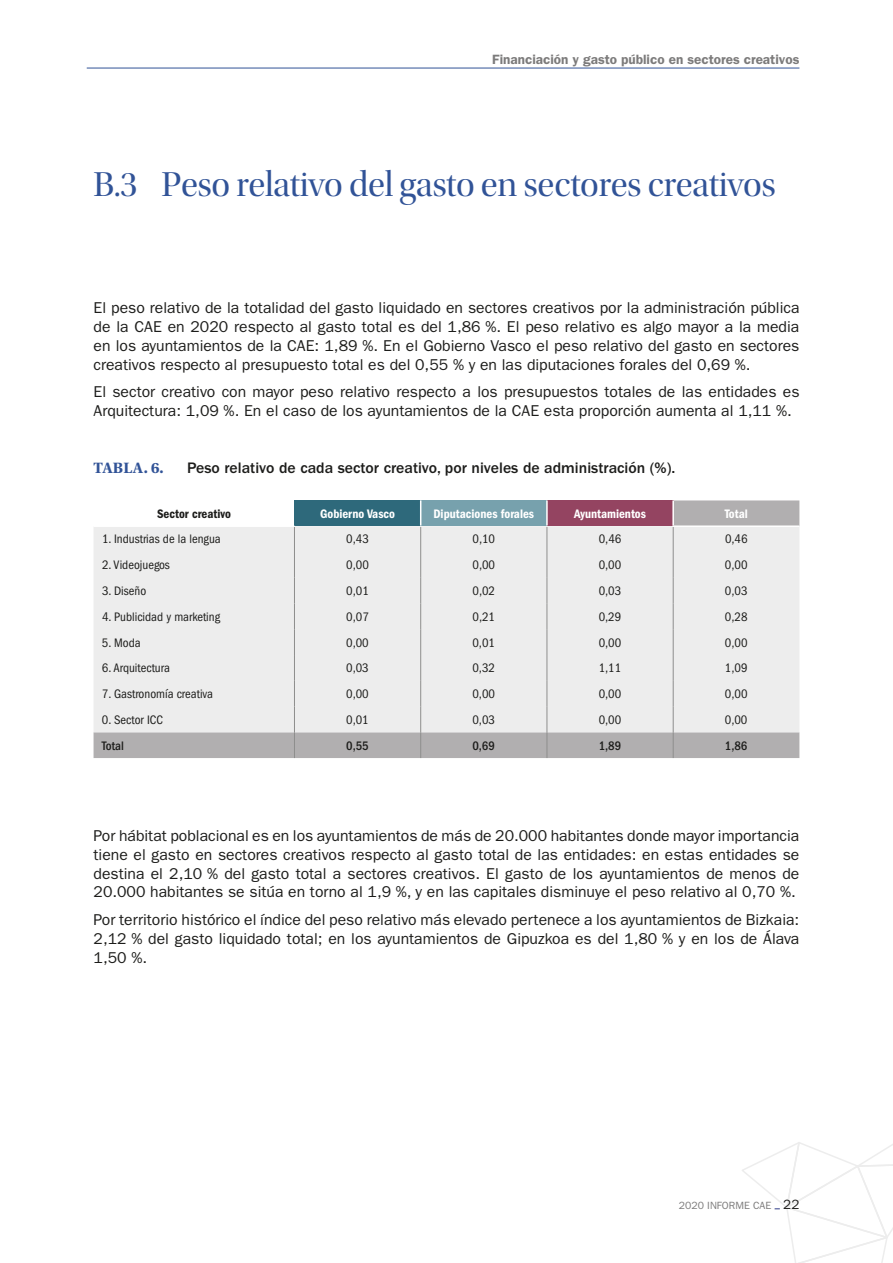
<style>
.page{position:relative;width:893px;height:1263px;background:#fff}
.page>*{position:absolute;margin:0;border:0;box-sizing:border-box;transform-origin:0 0}
.t1{font:36px "Utopia Std Disp";letter-spacing:-.01em;color:#315397}
.t2{font:15.75px/18.9px "ITC Franklin Gothic Std";color:#1d1d1b;text-align:justify}
.t3{font:500 15.75px "ITC Franklin Gothic Std";color:#1d1d1b}
.t4{font:700 15.75px "Utopia Std";letter-spacing:.01em;color:#315397}
.t5{font:600 13.5px "ITC Franklin Gothic Std";color:#7c7b7b}
.t6{font:condensed 12.75px "ITC Franklin Gothic Std";color:#1d1d1b}
.t7{font:12.75px "ITC Franklin Gothic Std Dm Cd";color:#fff}
.t8{font:500 condensed 12.75px "ITC Franklin Gothic Std";color:#1d1d1b}
.t9{font:12.75px "ITC Franklin Gothic Std Dm Cd";color:#1d1d1b}
.t10{font:10.5px "ITC Franklin Gothic Std";color:#7c7b7b}
.s1{font-size:13.5px;color:#1d1d1b}
</style>
<div class="page">
<hr style="left:87px;top:68px;width:712px;height:1px;background:#315397">
<svg style="left:742px;top:1142px;width:151px;height:121px"></svg>
<svg style="left:94px;top:500px;width:705px;height:258px;background:#a8a9af"></svg>
<div style="left:94px;top:526px;width:705px;height:206px;background:#ededed"></div>
<hr style="left:94px;top:525px;width:200px;height:2px;background:#fff">
<hr style="left:672px;top:525px;width:127px;height:2px;background:#fff">
<svg style="left:294px;top:527px;width:1px;height:231px"></svg>
<svg style="left:547px;top:527px;width:1px;height:231px"></svg>
<svg style="left:673px;top:527px;width:1px;height:231px"></svg>
<svg style="left:420px;top:500px;width:1px;height:258px"></svg>
<hr style="left:546px;top:500px;width:2px;height:25px;background:#fff">
<hr style="left:672px;top:500px;width:2px;height:25px;background:#fff">
<p class="t5" style="left:492px;top:51px;width:309px">Financiación y gasto público en sectores creativos</p>
<h1 class="t1" style="left:94px;top:165px;width:684px">B.3 Peso relativo del gasto en sectores creativos</h1>
<p class="t2" style="left:94px;top:298px;width:707px">El peso relativo de la totalidad del gasto liquidado en sectores creativos por la administración pública de la CAE en 2020 respecto al gasto total es del 1,86 %. El peso relativo es algo mayor a la media en los ayuntamientos de la CAE: 1,89 %. En el Gobierno Vasco el peso relativo del gasto en sectores creativos respecto al presupuesto total es del 0,55 % y en las diputaciones forales del 0,69 %.</p>
<p class="t2" style="left:94px;top:382px;width:707px">El sector creativo con mayor peso relativo respecto a los presupuestos totales de las entidades es<br>Arquitectura: 1,09 %. En el caso de los ayuntamientos de la CAE esta proporción aumenta al 1,11 %.</p>
<p class="t4" style="left:94px;top:459px;width:71px">TABLA. 6.</p>
<p class="t3" style="left:187px;top:459px;width:490px">Peso relativo de cada sector creativo, por niveles de administración (%).</p>
<p class="t9" style="left:157px;top:506px;width:75px">Sector creativo</p>
<p class="t7" style="left:320px;top:506px;width:76px">Gobierno Vasco</p>
<p class="t7" style="left:433px;top:506px;width:102px">Diputaciones forales</p>
<p class="t7" style="left:574px;top:506px;width:73px">Ayuntamientos</p>
<p class="t7" style="left:725px;top:506px;width:25px">Total</p>
<p class="t6" style="left:102px;top:532px;width:120px">1. Industrias de la lengua</p>
<p class="t6" style="left:346px;top:532px;width:24px">0,43</p>
<p class="t6" style="left:472px;top:532px;width:24px">0,10</p>
<p class="t6" style="left:599px;top:532px;width:24px">0,46</p>
<p class="t6" style="left:725px;top:532px;width:24px">0,46</p>
<p class="t6" style="left:102px;top:558px;width:69px">2. Videojuegos</p>
<p class="t6" style="left:346px;top:558px;width:24px">0,00</p>
<p class="t6" style="left:472px;top:558px;width:24px">0,00</p>
<p class="t6" style="left:599px;top:558px;width:24px">0,00</p>
<p class="t6" style="left:725px;top:558px;width:24px">0,00</p>
<p class="t6" style="left:102px;top:584px;width:46px">3. Diseño</p>
<p class="t6" style="left:346px;top:584px;width:24px">0,01</p>
<p class="t6" style="left:472px;top:584px;width:24px">0,02</p>
<p class="t6" style="left:599px;top:584px;width:24px">0,03</p>
<p class="t6" style="left:725px;top:584px;width:24px">0,03</p>
<p class="t6" style="left:102px;top:609px;width:120px">4. Publicidad y marketing</p>
<p class="t6" style="left:346px;top:609px;width:24px">0,07</p>
<p class="t6" style="left:472px;top:609px;width:24px">0,21</p>
<p class="t6" style="left:599px;top:609px;width:24px">0,29</p>
<p class="t6" style="left:725px;top:609px;width:24px">0,28</p>
<p class="t6" style="left:102px;top:635px;width:40px">5. Moda</p>
<p class="t6" style="left:346px;top:635px;width:24px">0,00</p>
<p class="t6" style="left:472px;top:635px;width:24px">0,01</p>
<p class="t6" style="left:599px;top:635px;width:24px">0,00</p>
<p class="t6" style="left:725px;top:635px;width:24px">0,00</p>
<p class="t6" style="left:102px;top:661px;width:69px">6. Arquitectura</p>
<p class="t6" style="left:346px;top:661px;width:24px">0,03</p>
<p class="t6" style="left:472px;top:661px;width:24px">0,32</p>
<p class="t6" style="left:599px;top:661px;width:24px">1,11</p>
<p class="t6" style="left:725px;top:661px;width:24px">1,09</p>
<p class="t6" style="left:102px;top:687px;width:112px">7. Gastronomía creativa</p>
<p class="t6" style="left:346px;top:687px;width:24px">0,00</p>
<p class="t6" style="left:472px;top:687px;width:24px">0,00</p>
<p class="t6" style="left:599px;top:687px;width:24px">0,00</p>
<p class="t6" style="left:725px;top:687px;width:24px">0,00</p>
<p class="t6" style="left:102px;top:712px;width:62px">0. Sector ICC</p>
<p class="t6" style="left:346px;top:712px;width:24px">0,01</p>
<p class="t6" style="left:472px;top:712px;width:24px">0,03</p>
<p class="t6" style="left:599px;top:712px;width:24px">0,00</p>
<p class="t6" style="left:725px;top:712px;width:24px">0,00</p>
<p class="t8" style="left:102px;top:738px;width:24px">Total</p>
<p class="t8" style="left:346px;top:738px;width:24px">0,55</p>
<p class="t8" style="left:472px;top:738px;width:24px">0,69</p>
<p class="t8" style="left:599px;top:738px;width:24px">1,89</p>
<p class="t8" style="left:725px;top:738px;width:24px">1,86</p>
<p class="t2" style="left:94px;top:826px;width:707px">Por hábitat poblacional es en los ayuntamientos de más de 20.000 habitantes donde mayor importancia tiene el gasto en sectores creativos respecto al gasto total de las entidades: en estas entidades se destina el 2,10 % del gasto total a sectores creativos. El gasto de los ayuntamientos de menos de 20.000 habitantes se sitúa en torno al 1,9 %, y en las capitales disminuye el peso relativo al 0,70 %.</p>
<p class="t2" style="left:94px;top:910px;width:707px">Por territorio histórico el índice del peso relativo más elevado pertenece a los ayuntamientos de Bizkaia:<br>2,12 % del gasto liquidado total; en los ayuntamientos de Gipuzkoa es del 1,80 % y en los de Álava 1,50 %.</p>
<p class="t10" style="left:679px;top:1199px;width:122px">2020 INFORME CAE <sup>_</sup> <span class="s1">22</span></p>
</div>
